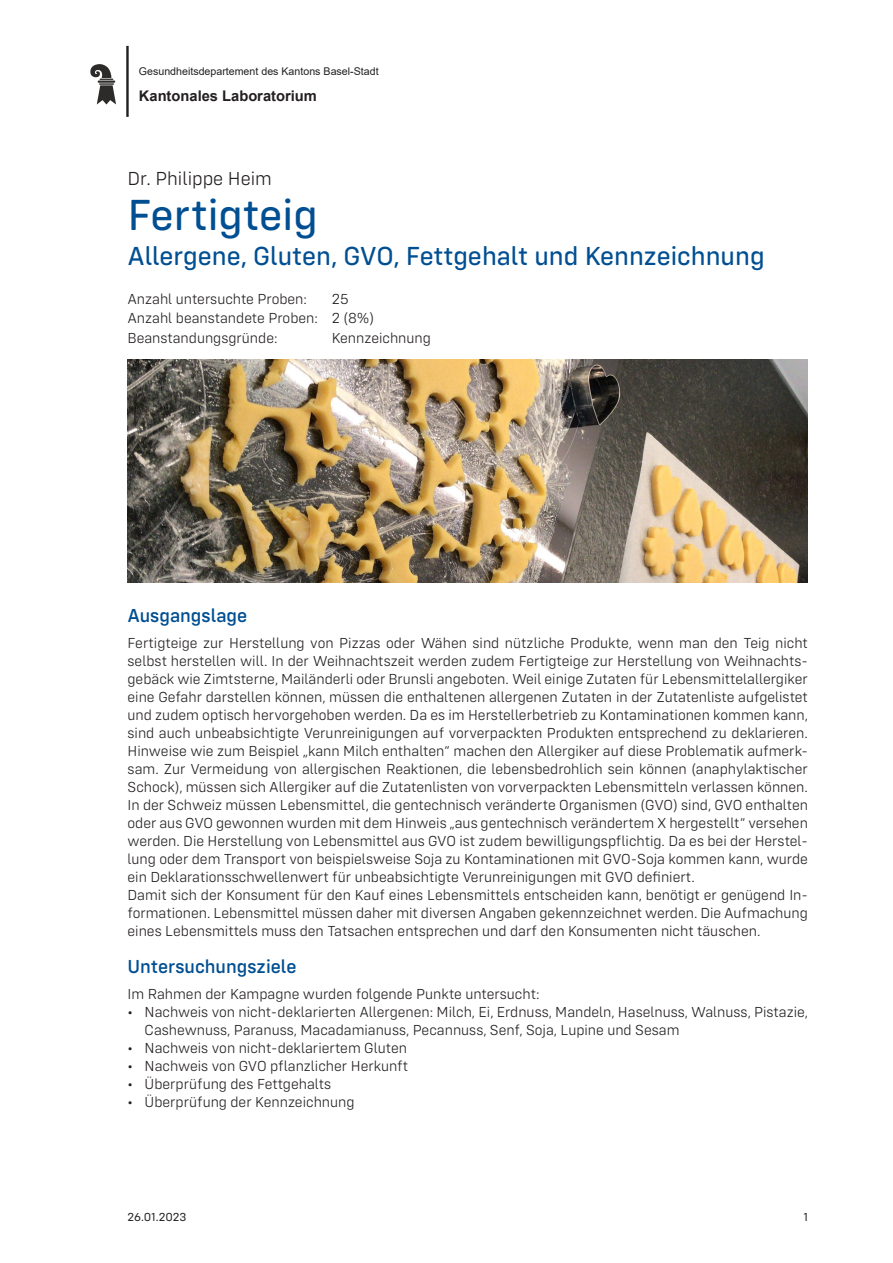
<style>
.page{position:relative;width:893px;height:1263px;background:#fff}
.page>*{position:absolute;margin:0;border:0;box-sizing:border-box;transform-origin:0 0}
.t1{font:45px "Config Rounded Text";color:#004f92}
.Untertitel{font:27px "Config Rounded Text";color:#004f92}
.Zwischentitel{font:500 19.5px "Config Rounded";color:#004f92}
.t2{font:300 19.5px "Config Rounded";color:#231f20}
.Lauftext{font:300 15px/18px "Config Rounded";color:#231f20;text-align:justify}
.Proben{font:300 15px "Config Rounded";color:#231f20}
.t3{font:700 14.7px "Arial";color:#231f20}
.t4{font:12px "Config Rounded";color:#231f20}
.t5{font:10.65px "Arial";color:#231f20}
</style>
<div class="page">
<svg style="left:90px;top:64px;width:26px;height:40px"></svg>
<hr style="left:126px;top:46px;width:3px;height:71px;background:#231f20">
<img style="left:128px;top:360px;width:680px;height:223px">
<p class="t5" style="left:139px;top:64px;width:241px">Gesundheitsdepartement des Kantons Basel-Stadt</p>
<p class="t3" style="left:139px;top:86px;width:180px">Kantonales Laboratorium</p>
<p class="t2" style="left:128px;top:167px;width:146px">Dr. Philippe Heim</p>
<p class="t1" style="left:128px;top:189px;width:192px">Fertigteig</p>
<p class="Untertitel" style="left:128px;top:240px;width:638px">Allergene, Gluten, GVO, Fettgehalt und Kennzeichnung</p>
<p class="Proben" style="left:128px;top:290px;width:181px">Anzahl untersuchte Proben:</p>
<p class="Proben" style="left:332px;top:290px;width:18px">25</p>
<p class="Proben" style="left:128px;top:310px;width:248px">Anzahl beanstandete Proben: 2 (8%)</p>
<p class="Proben" style="left:128px;top:329px;width:152px">Beanstandungsgründe:</p>
<p class="Proben" style="left:332px;top:329px;width:101px">Kennzeichnung</p>
<p class="Zwischentitel" style="left:128px;top:604px;width:121px">Ausgangslage</p>
<p class="Lauftext" style="left:128px;top:634px;width:682px">Fertigteige zur Herstellung von Pizzas oder Wähen sind nützliche Produkte, wenn man den Teig nicht selbst herstellen will. In der Weihnachtszeit werden zudem Fertigteige zur Herstellung von Weihnachts&shy;gebäck wie Zimtsterne, Mailänderli oder Brunsli angeboten. Weil einige Zutaten für Lebensmittelallergiker eine Gefahr darstellen können, müssen die enthaltenen allergenen Zutaten in der Zutatenliste aufgelistet und zudem optisch hervorgehoben werden. Da es im Herstellerbetrieb zu Kontaminationen kommen kann, sind auch unbeabsichtigte Verunreinigungen auf vorverpackten Produkten entsprechend zu deklarieren.<br>Hinweise wie zum Beispiel „kann Milch enthalten“ machen den Allergiker auf diese Problematik aufmerk&shy;sam. Zur Vermeidung von allergischen Reaktionen, die lebensbedrohlich sein können (anaphylaktischer Schock), müssen sich Allergiker auf die Zutatenlisten von vorverpackten Lebensmitteln verlassen können.</p>
<p class="Lauftext" style="left:128px;top:796px;width:682px">In der Schweiz müssen Lebensmittel, die gentechnisch veränderte Organismen (GVO) sind, GVO enthalten oder aus GVO gewonnen wurden mit dem Hinweis „aus gentechnisch verändertem X hergestellt“ versehen werden. Die Herstellung von Lebensmittel aus GVO ist zudem bewilligungspflichtig. Da es bei der Herstel&shy;lung oder dem Transport von beispielsweise Soja zu Kontaminationen mit GVO-Soja kommen kann, wurde ein Deklarationsschwellenwert für unbeabsichtigte Verunreinigungen mit GVO definiert.</p>
<p class="Lauftext" style="left:128px;top:886px;width:682px">Damit sich der Konsument für den Kauf eines Lebensmittels entscheiden kann, benötigt er genügend In&shy;formationen. Lebensmittel müssen daher mit diversen Angaben gekennzeichnet werden. Die Aufmachung eines Lebensmittels muss den Tatsachen entsprechen und darf den Konsumenten nicht täuschen.</p>
<p class="Zwischentitel" style="left:128px;top:955px;width:171px">Untersuchungsziele</p>
<p class="Lauftext" style="left:128px;top:985px;width:413px">Im Rahmen der Kampagne wurden folgende Punkte untersucht:</p>
<p class="Lauftext" style="left:145px;top:1003px;width:665px;text-indent:-17px">• Nachweis von nicht-deklarierten Allergenen: Milch, Ei, Erdnuss, Mandeln, Haselnuss, Walnuss, Pistazie,<br>Cashewnuss, Paranuss, Macadamianuss, Pecannuss, Senf, Soja, Lupine und Sesam</p>
<p class="Lauftext" style="left:128px;top:1039px;width:281px">• Nachweis von nicht-deklariertem Gluten</p>
<p class="Lauftext" style="left:128px;top:1057px;width:282px">• Nachweis von GVO pflanzlicher Herkunft</p>
<p class="Lauftext" style="left:128px;top:1075px;width:205px">• Überprüfung des Fettgehalts</p>
<p class="Lauftext" style="left:128px;top:1093px;width:228px">• Überprüfung der Kennzeichnung</p>
<p class="t4" style="left:128px;top:1210px;width:60px">26.01.2023</p>
<p class="t4" style="left:803px;top:1210px;width:6px">1</p>
</div>
